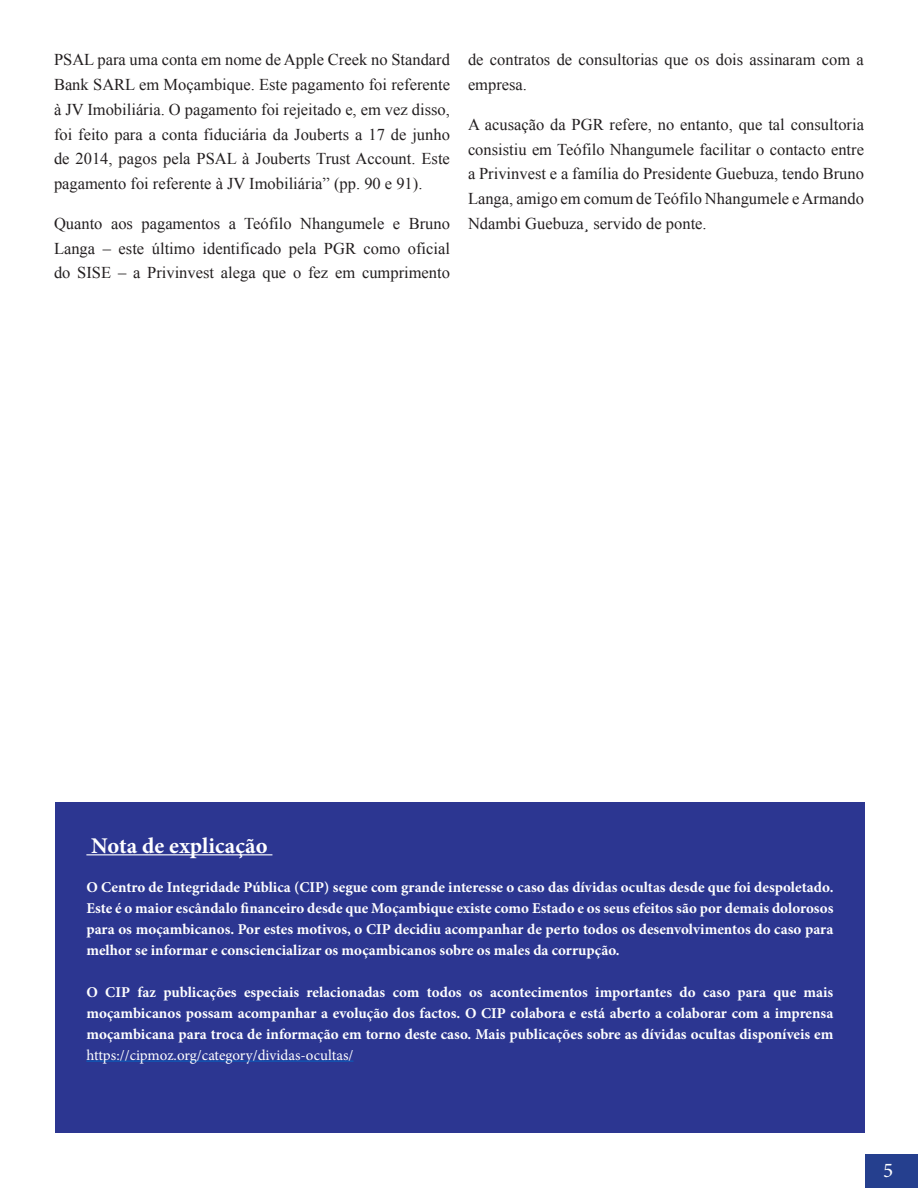
<style>
.page{position:relative;width:918px;height:1188px;background:#fff}
.page>*{position:absolute;margin:0;border:0;box-sizing:border-box;transform-origin:0 0}
.t1{font:700 22.5px "Minion Pro";color:#fff}
.t2{font:21px "Minion Pro";color:#fff}
.t3{font:16.5px/24.8px "Times New Roman";color:#231f20;text-align:justify}
.t4{font:700 15px/21px "Minion Pro";color:#fff;text-align:justify}
.s1{font-weight:700}
.s2{font-weight:400}
</style>
<div class="page">
<div style="left:865px;top:1154px;width:53px;height:34px;background:#253f8e"></div>
<div style="left:55px;top:802px;width:810px;height:331px;background:#2c3691"></div>
<hr style="left:86px;top:854px;width:186px;height:1px;background:#fff">
<hr style="left:86px;top:1061px;width:267px;height:1px;background:#0563c1">
<p class="t3" style="left:54px;top:47px;width:398px">PSAL para uma conta em nome de Apple Creek no Standard Bank SARL em Moçambique. Este pagamento foi referente à JV Imobiliária. O pagamento foi rejeitado e, em vez disso, foi feito para a conta fiduciária da Jouberts a 17 de junho de 2014, pagos pela PSAL à Jouberts Trust Account. Este pagamento foi referente à JV Imobiliária” (pp. 90 e 91).</p>
<p class="t3" style="left:54px;top:211px;width:398px">Quanto aos pagamentos a Teófilo Nhangumele e Bruno Langa – este último identificado pela PGR como oficial do SISE – a Privinvest alega que o fez em cumprimento</p>
<p class="t3" style="left:468px;top:47px;width:397px">de contratos de consultorias que os dois assinaram com a empresa.</p>
<p class="t3" style="left:468px;top:112px;width:398px">A acusação da PGR refere, no entanto, que tal consultoria consistiu em Teófilo Nhangumele facilitar o contacto entre a Privinvest e a família do Presidente Guebuza, tendo Bruno Langa, amigo em comum de Teófilo Nhangumele e Armando Ndambi Guebuza<span class="s1">¸</span> servido de ponte.</p>
<p class="t1" style="left:91px;top:832px;width:178px">Nota de explicação</p>
<p class="t4" style="left:86px;top:877px;width:749px">O Centro de Integridade Pública (CIP) segue com grande interesse o caso das dívidas ocultas desde que foi despoletado.<br>Este é o maior escândalo financeiro desde que Moçambique existe como Estado e os seus efeitos são por demais dolorosos para os moçambicanos. Por estes motivos, o CIP decidiu acompanhar de perto todos os desenvolvimentos do caso para melhor se informar e consciencializar os moçambicanos sobre os males da corrupção.</p>
<p class="t4" style="left:86px;top:982px;width:749px">O CIP faz publicações especiais relacionadas com todos os acontecimentos importantes do caso para que mais moçambicanos possam acompanhar a evolução dos factos. O CIP colabora e está aberto a colaborar com a imprensa moçambicana para troca de informação em torno deste caso. Mais publicações sobre as dívidas ocultas disponíveis em <span class="s2">https://cipmoz.org/category/dividas-ocultas/</span></p>
<h2 class="t2" style="left:883px;top:1156px;width:12px">5</h2>
</div>
